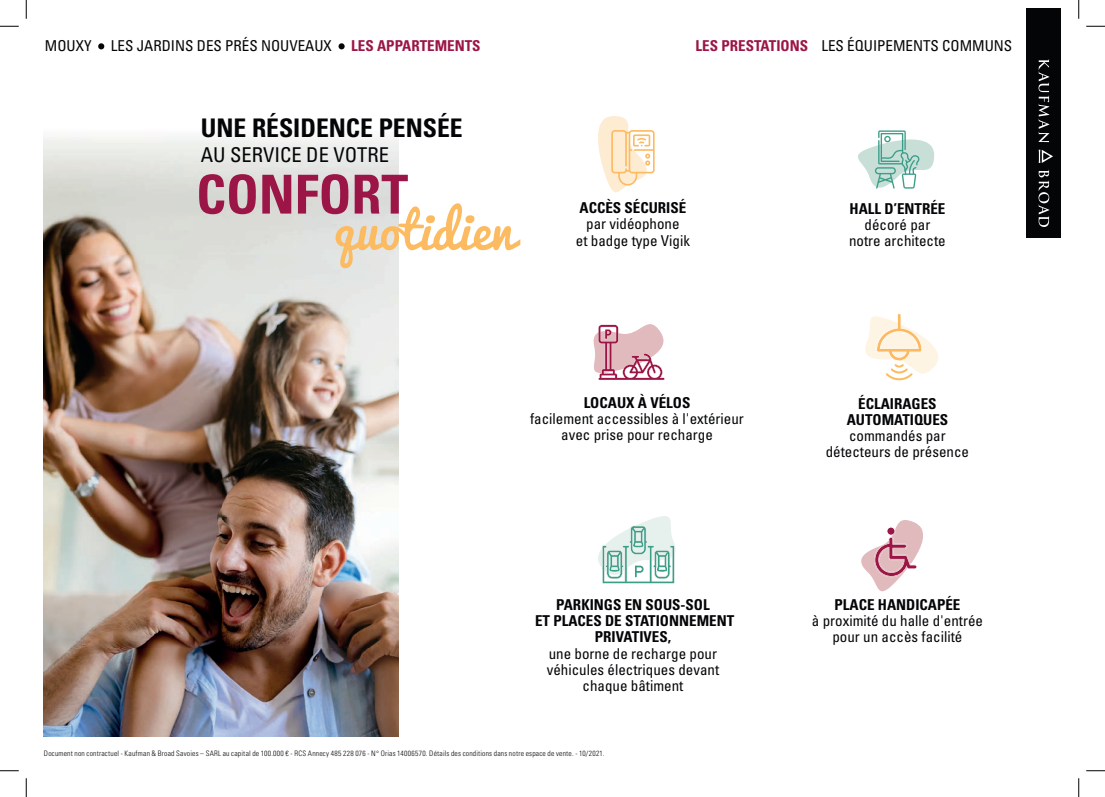
<style>
.page{position:relative;width:1105px;height:797px;background:#fff}
.page>*{position:absolute;margin:0;border:0;box-sizing:border-box;transform-origin:0 0}
.t1{font:700 condensed 53.75px "Univers LT Std";color:#9b1646}
.t2{font:50px "Pacifico";color:#fcba61}
.t3{font:700 condensed 25.62px "Univers LT Std";color:#040507}
.t4{font:condensed 20.38px "Univers LT Std";color:#040507}
.t5{font:condensed 15px/16.2px "Univers LT Std";color:#040507;text-align:center}
.t6{font:700 condensed 15px/16.2px "Univers LT Std";color:#040507;text-align:center}
.t7{font:700 condensed 15px "Univers LT Std";color:#9b1646}
.t8{font:300 condensed 7.5px "Univers LT Std";letter-spacing:.03em;color:#040507}
.s1{font-weight:700;color:#9b1646}
</style>
<div class="page">
<img style="left:44px;top:136px;width:354px;height:600px">
<svg style="left:98px;top:43px;width:6px;height:6px"></svg>
<div style="left:338px;top:43px;width:7px;height:6px;background:#040507;border-radius:50%"></div>
<svg style="left:598px;top:116px;width:57px;height:76px"></svg>
<svg style="left:593px;top:324px;width:72px;height:56px"></svg>
<svg style="left:865px;top:314px;width:73px;height:67px"></svg>
<svg style="left:858px;top:130px;width:76px;height:59px"></svg>
<svg style="left:598px;top:516px;width:78px;height:68px"></svg>
<svg style="left:861px;top:520px;width:62px;height:71px"></svg>
<div style="left:1026px;top:9px;width:35px;height:229px;background:#040507"></div>
<svg style="left:1038px;top:59px;width:11px;height:83px"></svg>
<svg style="left:1038px;top:170px;width:11px;height:57px"></svg>
<svg style="left:1039px;top:150px;width:14px;height:13px"></svg>
<svg style="left:0;top:25px;width:19px;height:2px"></svg>
<svg style="left:1086px;top:25px;width:19px;height:2px"></svg>
<svg style="left:0;top:770px;width:19px;height:1px"></svg>
<svg style="left:1086px;top:770px;width:19px;height:1px"></svg>
<svg style="left:25px;top:0;width:2px;height:19px"></svg>
<svg style="left:25px;top:778px;width:2px;height:19px"></svg>
<svg style="left:1078px;top:0;width:1px;height:19px"></svg>
<svg style="left:1078px;top:778px;width:1px;height:19px"></svg>
<p class="t5" style="left:45px;top:38px;width:48px">MOUXY</p>
<p class="t5" style="left:111px;top:38px;width:222px">LES JARDINS DES PRÉS NOUVEAUX</p>
<p class="t7" style="left:351px;top:37px;width:131px">LES APPARTEMENTS</p>
<p class="t5" style="left:696px;top:38px;width:318px"><span class="s1">LES PRESTATIONS</span> LES ÉQUIPEMENTS COMMUNS</p>
<h3 class="t3" style="left:201px;top:112px;width:263px">UNE RÉSIDENCE PENSÉE</h3>
<h3 class="t4" style="left:201px;top:142px;width:190px">AU SERVICE DE VOTRE</h3>
<h1 class="t1" style="left:196px;top:161px;width:214px">CONFORT</h1>
<h2 class="t2" style="left:335px;top:187px;width:180px">quotidien</h2>
<p class="t6" style="left:580px;top:200px;width:108px">ACCÈS SÉCURISÉ</p>
<p class="t5" style="left:576px;top:216px;width:116px">par vidéophone<br>et badge type Vigik</p>
<p class="t6" style="left:584px;top:394px;width:108px">LOCAUX À VÉLOS</p>
<p class="t5" style="left:530px;top:410px;width:215px">facilement accessibles à l'extérieur avec prise pour recharge</p>
<p class="t6" style="left:535px;top:596px;width:201px">PARKINGS EN SOUS-SOL<br>ET PLACES DE STATIONNEMENT<br>PRIVATIVES,</p>
<p class="t5" style="left:547px;top:645px;width:174px">une borne de recharge pour véhicules électriques devant chaque bâtiment</p>
<p class="t8" style="left:44px;top:748px;width:562px">Document non contractuel - Kaufman &amp; Broad Savoies – SARL au capital de 100.000 € - RCS Annecy 485 228 076 - N° Orias 14006570. Détails des conditions dans notre espace de vente. - 10/2021.</p>
<p class="t6" style="left:849px;top:200px;width:97px">HALL D’ENTRÉE</p>
<p class="t5" style="left:849px;top:216px;width:98px">décoré par notre architecte</p>
<p class="t6" style="left:847px;top:395px;width:103px">ÉCLAIRAGES<br>AUTOMATIQUES</p>
<p class="t5" style="left:826px;top:427px;width:145px">commandés par détecteurs de présence</p>
<p class="t6" style="left:834px;top:596px;width:127px">PLACE HANDICAPÉE</p>
<p class="t5" style="left:812px;top:612px;width:173px">à proximité du halle d'entrée pour un accès facilité</p>
</div>
